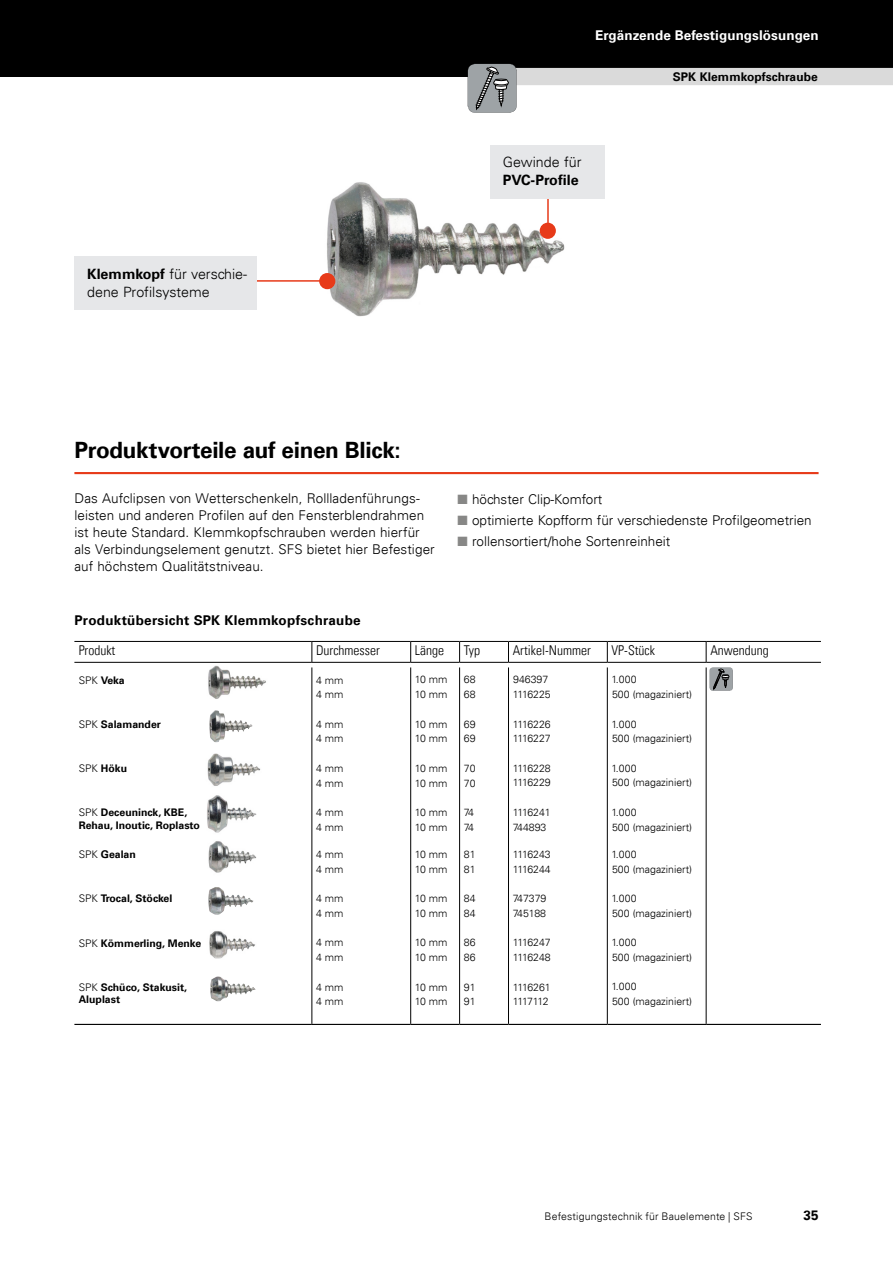
<style>
.page{position:relative;width:893px;height:1263px;background:#fff}
.page>*{position:absolute;margin:0;border:0;box-sizing:border-box;transform-origin:0 0}
.t1{font:700 22.5px "Univers";letter-spacing:-.015em;color:#000}
.t2{font:300 14.25px/18px "Univers";color:#000}
.t3{font:700 14.25px "Univers";color:#000}
.t4{font:300 13.5px/17.1px "Univers";color:#000}
.t5{font:300 condensed 13.5px "Univers";color:#000}
.t6{font:700 13.5px "Univers";letter-spacing:.02em;color:#000}
.t7{font:700 13.5px "Univers";letter-spacing:.005em;color:#fff}
.t8{font:700 12px "Univers";letter-spacing:.005em;color:#000}
.t9{font:300 10.5px/14.7px "Univers";color:#000}
.t10{font:700 10.5px/12.6px "Univers";color:#000}
.t11{font:300 10.5px/14.7px "Univers";letter-spacing:-.025em;color:#000}
.t12{font:300 10.5px/14.7px "Univers";letter-spacing:-.06em;color:#000}
.s1{font-weight:700}
.s2{color:#878786}
.s3{font-weight:300}
</style>
<div class="page">
<img style="left:323px;top:182px;width:253px;height:135px">
<hr style="left:74px;top:1024px;width:238px;height:1px;background:#000">
<hr style="left:312px;top:1024px;width:99px;height:1px;background:#000">
<hr style="left:411px;top:1024px;width:49px;height:1px;background:#000">
<hr style="left:460px;top:1024px;width:48px;height:1px;background:#000">
<hr style="left:508px;top:1024px;width:99px;height:1px;background:#000">
<hr style="left:607px;top:1024px;width:99px;height:1px;background:#000">
<hr style="left:706px;top:1024px;width:115px;height:1px;background:#000">
<hr style="left:311px;top:667px;width:1px;height:357px;background:#000">
<hr style="left:410px;top:667px;width:1px;height:357px;background:#000">
<hr style="left:459px;top:667px;width:1px;height:357px;background:#000">
<hr style="left:508px;top:667px;width:1px;height:357px;background:#000">
<hr style="left:607px;top:667px;width:1px;height:357px;background:#000">
<hr style="left:706px;top:667px;width:1px;height:357px;background:#000">
<hr style="left:547px;top:155px;width:2px;height:73px;background:#e73a19">
<div style="left:540px;top:223px;width:15px;height:15px;background:#e73a19;border-radius:50%"></div>
<div style="left:540px;top:223px;width:16px;height:16px;border:2px solid #e73a19;border-radius:50%"></div>
<div style="left:490px;top:145px;width:115px;height:53px;background:#e6e7e9"></div>
<hr style="left:231px;top:280px;width:93px;height:2px;background:#e73a19">
<div style="left:320px;top:274px;width:15px;height:14px;background:#e73a19;border-radius:50%"></div>
<div style="left:319px;top:273px;width:16px;height:16px;border:2px solid #e73a19;border-radius:50%"></div>
<div style="left:74px;top:256px;width:183px;height:54px;background:#e6e7e9"></div>
<img style="left:209px;top:931px;width:47px;height:28px">
<img style="left:208px;top:887px;width:9px;height:26px">
<img style="left:208px;top:841px;width:49px;height:32px">
<img style="left:207px;top:795px;width:50px;height:38px">
<img style="left:207px;top:753px;width:54px;height:33px">
<img style="left:209px;top:710px;width:16px;height:32px">
<img style="left:208px;top:691px;width:22px;height:8px">
<div style="left:0;top:0;width:893px;height:77px;background:#000"></div>
<svg style="left:74px;top:641px;width:747px;height:50px"></svg>
<svg style="left:468px;top:64px;width:425px;height:49px"></svg>
<img style="left:210px;top:976px;width:9px;height:23px">
<hr style="left:74px;top:472px;width:745px;height:2px;background:#e73a19">
<p class="t7" style="left:595px;top:27px;width:225px">Ergänzende Befestigungslösungen</p>
<h2 class="t2" style="left:87px;top:265px;width:162px"><span class="s1">Klemmkopf</span> für verschie&shy;dene Profilsysteme</h2>
<h2 class="t2" style="left:503px;top:153px;width:80px">Gewinde für</h2>
<h2 class="t3" style="left:503px;top:172px;width:77px">PVC-Profile</h2>
<p class="t8" style="left:673px;top:70px;width:146px">SPK Klemmkopfschraube</p>
<h1 class="t1" style="left:74px;top:437px;width:328px">Produktvorteile auf einen Blick:</h1>
<p class="t4" style="left:74px;top:490px;width:362px">Das Aufclipsen von Wetterschenkeln, Rollladenführungs&shy;leisten und anderen Profilen auf den Fensterblendrahmen ist heute Standard. Klemmkopfschrauben werden hierfür als Verbindungselement genutzt. SFS bietet hier Befestiger auf höchstem Qualitätstniveau.</p>
<p class="t6" style="left:74px;top:613px;width:288px">Produktübersicht SPK Klemmkopfschraube</p>
<p class="t4" style="left:458px;top:490px;width:146px"><span class="s2">■</span> höchster Clip-Komfort</p>
<p class="t4" style="left:458px;top:512px;width:356px"><span class="s2">■</span> optimierte Kopfform für verschiedenste Profilgeometrien</p>
<p class="t4" style="left:458px;top:533px;width:214px"><span class="s2">■</span> rollensortiert/hohe Sortenreinheit</p>
<p class="t5" style="left:79px;top:642px;width:38px">Produkt</p>
<p class="t5" style="left:316px;top:642px;width:65px">Durchmesser</p>
<p class="t5" style="left:415px;top:642px;width:31px">Länge</p>
<p class="t5" style="left:464px;top:642px;width:18px">Typ</p>
<p class="t5" style="left:513px;top:642px;width:80px">Artikel-Nummer</p>
<p class="t5" style="left:612px;top:642px;width:45px">VP-Stück</p>
<p class="t5" style="left:710px;top:642px;width:60px">Anwendung</p>
<p class="t10" style="left:79px;top:674px;width:48px"><span class="s3">SPK</span> Veka</p>
<p class="t10" style="left:79px;top:718px;width:84px"><span class="s3">SPK</span> Salamander</p>
<p class="t10" style="left:79px;top:762px;width:50px"><span class="s3">SPK</span> Höku</p>
<p class="t10" style="left:79px;top:806px;width:123px"><span class="s3">SPK</span> Deceuninck, KBE,<br>Rehau, Inoutic, Roplasto</p>
<p class="t10" style="left:79px;top:848px;width:59px"><span class="s3">SPK</span> Gealan</p>
<p class="t10" style="left:79px;top:892px;width:95px"><span class="s3">SPK</span> Trocal, Stöckel</p>
<p class="t10" style="left:79px;top:936px;width:124px"><span class="s3">SPK</span> Kömmerling, Menke</p>
<p class="t10" style="left:79px;top:981px;width:110px"><span class="s3">SPK</span> Schüco, Stakusit,<br>Aluplast</p>
<p class="t9" style="left:612px;top:672px;width:82px">1.000<br>500 (magaziniert)</p>
<p class="t9" style="left:612px;top:716px;width:82px">1.000<br>500 (magaziniert)</p>
<p class="t9" style="left:612px;top:761px;width:82px">1.000<br>500 (magaziniert)</p>
<p class="t9" style="left:612px;top:805px;width:82px">1.000<br>500 (magaziniert)</p>
<p class="t9" style="left:612px;top:847px;width:82px">1.000<br>500 (magaziniert)</p>
<p class="t9" style="left:612px;top:891px;width:82px">1.000<br>500 (magaziniert)</p>
<p class="t9" style="left:612px;top:935px;width:82px">1.000<br>500 (magaziniert)</p>
<p class="t9" style="left:612px;top:979px;width:82px">1.000<br>500 (magaziniert)</p>
<p class="t9" style="left:513px;top:672px;width:39px">946397<br>1116225</p>
<p class="t11" style="left:513px;top:716px;width:39px">1116226<br>1116227</p>
<p class="t11" style="left:513px;top:761px;width:39px">1116228<br>1116229</p>
<p class="t9" style="left:513px;top:805px;width:39px">1116241<br>744893</p>
<p class="t11" style="left:513px;top:847px;width:39px">1116243<br>1116244</p>
<p class="t9" style="left:513px;top:891px;width:35px">747379<br>745188</p>
<p class="t11" style="left:513px;top:935px;width:39px">1116247<br>1116248</p>
<p class="t12" style="left:513px;top:979px;width:39px">1116261<br>1117112</p>
<p class="t9" style="left:464px;top:672px;width:13px">68<br>68</p>
<p class="t9" style="left:464px;top:716px;width:13px">69<br>69</p>
<p class="t9" style="left:464px;top:761px;width:13px">70<br>70</p>
<p class="t9" style="left:464px;top:805px;width:12px">74<br>74</p>
<p class="t9" style="left:464px;top:847px;width:13px">81<br>81</p>
<p class="t9" style="left:464px;top:891px;width:13px">84<br>84</p>
<p class="t9" style="left:464px;top:935px;width:13px">86<br>86</p>
<p class="t9" style="left:464px;top:979px;width:13px">91<br>91</p>
<p class="t9" style="left:415px;top:672px;width:34px">10 mm<br>10 mm</p>
<p class="t9" style="left:415px;top:717px;width:34px">10 mm<br>10 mm</p>
<p class="t9" style="left:415px;top:761px;width:34px">10 mm<br>10 mm</p>
<p class="t9" style="left:415px;top:805px;width:34px">10 mm<br>10 mm</p>
<p class="t9" style="left:415px;top:847px;width:34px">10 mm<br>10 mm</p>
<p class="t9" style="left:415px;top:891px;width:34px">10 mm<br>10 mm</p>
<p class="t9" style="left:415px;top:935px;width:34px">10 mm<br>10 mm</p>
<p class="t9" style="left:415px;top:979px;width:34px">10 mm<br>10 mm</p>
<p class="t9" style="left:316px;top:672px;width:29px">4 mm<br>4 mm</p>
<p class="t9" style="left:316px;top:717px;width:29px">4 mm<br>4 mm</p>
<p class="t9" style="left:316px;top:761px;width:29px">4 mm<br>4 mm</p>
<p class="t9" style="left:316px;top:805px;width:29px">4 mm<br>4 mm</p>
<p class="t9" style="left:316px;top:847px;width:29px">4 mm<br>4 mm</p>
<p class="t9" style="left:316px;top:891px;width:29px">4 mm<br>4 mm</p>
<p class="t9" style="left:316px;top:935px;width:29px">4 mm<br>4 mm</p>
<p class="t9" style="left:316px;top:979px;width:29px">4 mm<br>4 mm</p>
<p class="t9" style="left:545px;top:1209px;width:210px">Befestigungstechnik für Bauelemente | SFS</p>
<p class="t6" style="left:803px;top:1208px;width:17px">35</p>
</div>
